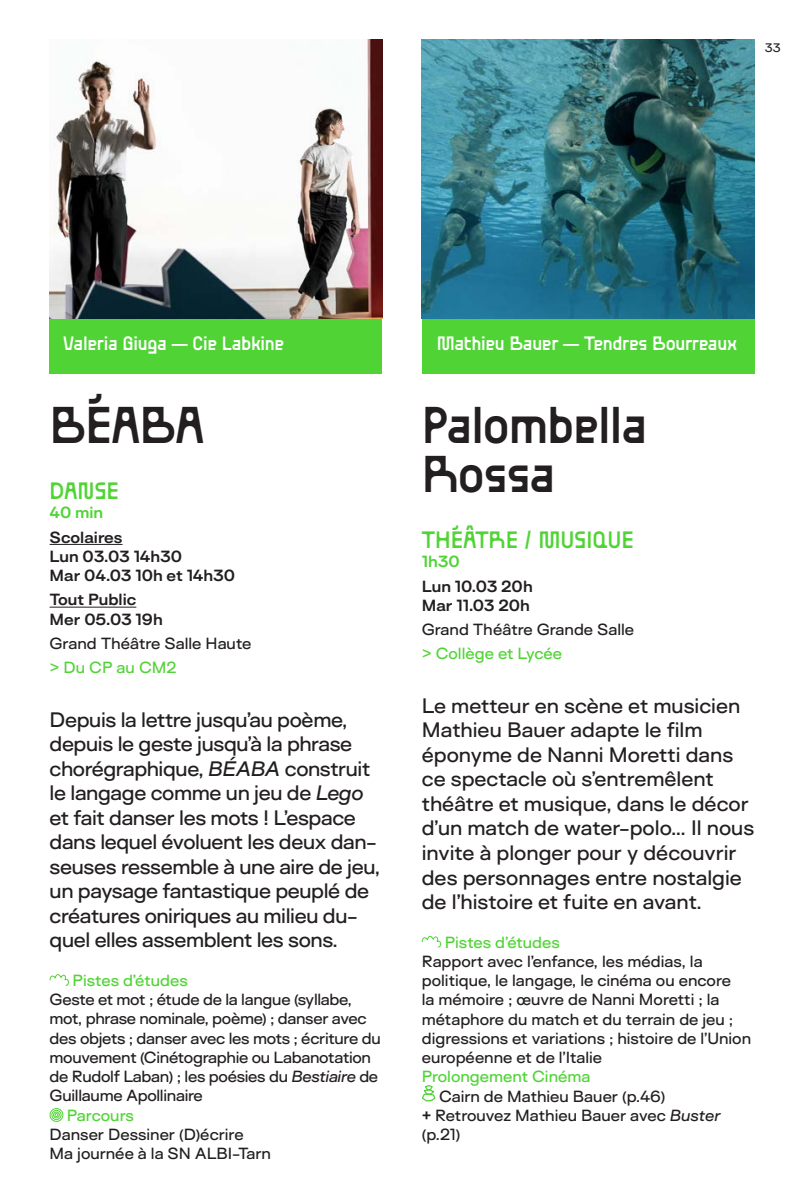
<style>
.page{position:relative;width:794px;height:1191px;background:#fff}
.page>*{position:absolute;margin:0;border:0;box-sizing:border-box;transform-origin:0 0}
.t1{font:500 42px/49px "Ball Pill";letter-spacing:-.025em;color:#231f20}
.t2{font:500 19.25px/24.5px "Surt Expanded";letter-spacing:-.02em;color:#231f20}
.t3{font:500 19.25px/24.5px "Surt Expanded";color:#231f20}
.t4{font:500 19.25px "Ball Pill";color:#50d435}
.t5{font:500 15.75px "Ball Pill";letter-spacing:-.02em;color:#fff}
.dates{font:500 14.88px/19.2px "Surt Expanded";letter-spacing:-.005em;color:#231f20}
.dates-2{font:700 14.88px/19.2px "Surt Expanded";color:#231f20}
.dates-3{font:500 14.88px "Surt Expanded";color:#50d435}
.dates-4{font:700 14.88px "Surt Expanded";color:#50d435}
.t6{font:500 11.38px "Surt Expanded";color:#231f20}
.s1{font-style:italic}
.s2{font-weight:700}
</style>
<div class="page">
<div style="left:50px;top:294px;width:332px;height:79px;background:#50d435"></div>
<div style="left:422px;top:294px;width:332px;height:79px;background:#50d435"></div>
<img style="left:422px;top:40px;width:332px;height:279px">
<hr style="left:50px;top:544px;width:73px;height:1px;background:#231f20">
<hr style="left:50px;top:607px;width:86px;height:1px;background:#231f20">
<svg style="left:49px;top:974px;width:20px;height:12px"></svg>
<div style="left:50px;top:1108px;width:13px;height:13px;border:1px solid #50d435;border-radius:50%"></div>
<div style="left:51px;top:1110px;width:10px;height:10px;border:1px solid #50d435;border-radius:50%"></div>
<div style="left:53px;top:1111px;width:7px;height:7px;border:1px solid #50d435;border-radius:50%"></div>
<svg style="left:421px;top:935px;width:21px;height:13px"></svg>
<svg style="left:422px;top:1085px;width:14px;height:17px"></svg>
<img style="left:50px;top:40px;width:332px;height:279px">
<p class="t6" style="left:765px;top:40px;width:17px">33</p>
<p class="t5" style="left:63px;top:331px;width:222px">Valeria Giuga — Cie Labkine</p>
<p class="t5" style="left:437px;top:331px;width:302px">Mathieu Bauer — Tendres Bourreaux</p>
<p class="t1" style="left:50px;top:399px;width:156px">BÉABA</p>
<p class="t4" style="left:50px;top:475px;width:71px">DANSE</p>
<p class="dates-4" style="left:50px;top:502px;width:55px">40 min</p>
<p class="dates-2" style="left:50px;top:527px;width:187px">Scolaires<br>Lun 03.03 14h30<br>Mar 04.03 10h et 14h30</p>
<p class="dates-2" style="left:50px;top:589px;width:115px">Tout Public<br>Mer 05.03 19h</p>
<p class="dates" style="left:50px;top:633px;width:203px">Grand Théâtre Salle Haute</p>
<p class="dates-3" style="left:50px;top:657px;width:128px">&gt; Du CP au CM2</p>
<p class="t2" style="left:50px;top:707px;width:332px">Depuis la lettre jusqu’au poème, depuis le geste jusqu’à la phrase chorégraphique, <span class="s1">BÉABA</span> construit le langage comme un jeu de <span class="s1">Lego </span>et fait danser les mots ! L’espace dans lequel évoluent les deux dan&shy;seuses ressemble à une aire de jeu, un paysage fantastique peuplé de créatures oniriques au milieu du&shy;quel elles assemblent les sons.</p>
<p class="dates-3" style="left:73px;top:970px;width:117px">Pistes d’études</p>
<p class="dates" style="left:50px;top:989px;width:333px">Geste et mot ; étude de la langue (syllabe, mot, phrase nominale, poème) ; danser avec des objets ; danser avec les mots ; écriture du mouvement (Cinétographie ou Labanotation de Rudolf Laban) ; les poésies du <span class="s1">Bestiaire</span> de Guillaume Apollinaire</p>
<p class="dates-3" style="left:67px;top:1105px;width:69px">Parcours</p>
<p class="dates" style="left:50px;top:1124px;width:195px">Danser Dessiner (D)écrire</p>
<p class="dates" style="left:50px;top:1143px;width:223px">Ma journée à la SN ALBI-Tarn</p>
<p class="t1" style="left:422px;top:399px;width:227px">Palombella<br>Rossa</p>
<p class="t4" style="left:422px;top:524px;width:213px">THÉÂTRE / MUSIQUE</p>
<p class="dates-4" style="left:422px;top:551px;width:40px">1h30</p>
<p class="dates-2" style="left:422px;top:576px;width:112px">Lun 10.03 20h<br>Mar 11.03 20h</p>
<p class="dates" style="left:422px;top:619px;width:214px">Grand Théâtre Grande Salle</p>
<p class="dates-3" style="left:422px;top:643px;width:142px">&gt; Collège et Lycée</p>
<p class="t3" style="left:422px;top:693px;width:334px">Le metteur en scène et musicien<br>Mathieu Bauer adapte le film éponyme de Nanni Moretti dans ce spectacle où s’entremêlent théâtre et musique, dans le décor d’un match de water-polo… Il nous invite à plonger pour y découvrir des personnages entre nostalgie de l’histoire et fuite en avant.</p>
<p class="dates-3" style="left:445px;top:932px;width:117px">Pistes d’études</p>
<p class="dates" style="left:422px;top:951px;width:331px">Rapport avec l’enfance, les médias, la politique, le langage, le cinéma ou encore<br>la mémoire ; œuvre de Nanni Moretti ; la métaphore du match et du terrain de jeu ; digressions et variations ; histoire de l’Union européenne et de l’Italie</p>
<p class="dates-3" style="left:422px;top:1066px;width:170px">Prolongement Cinéma</p>
<p class="dates" style="left:439px;top:1086px;width:228px">Cairn de Mathieu Bauer (p.46)</p>
<p class="dates" style="left:422px;top:1105px;width:300px"><span class="s2">+</span> Retrouvez Mathieu Bauer avec <span class="s1">Buster </span>(p.21)</p>
</div>
